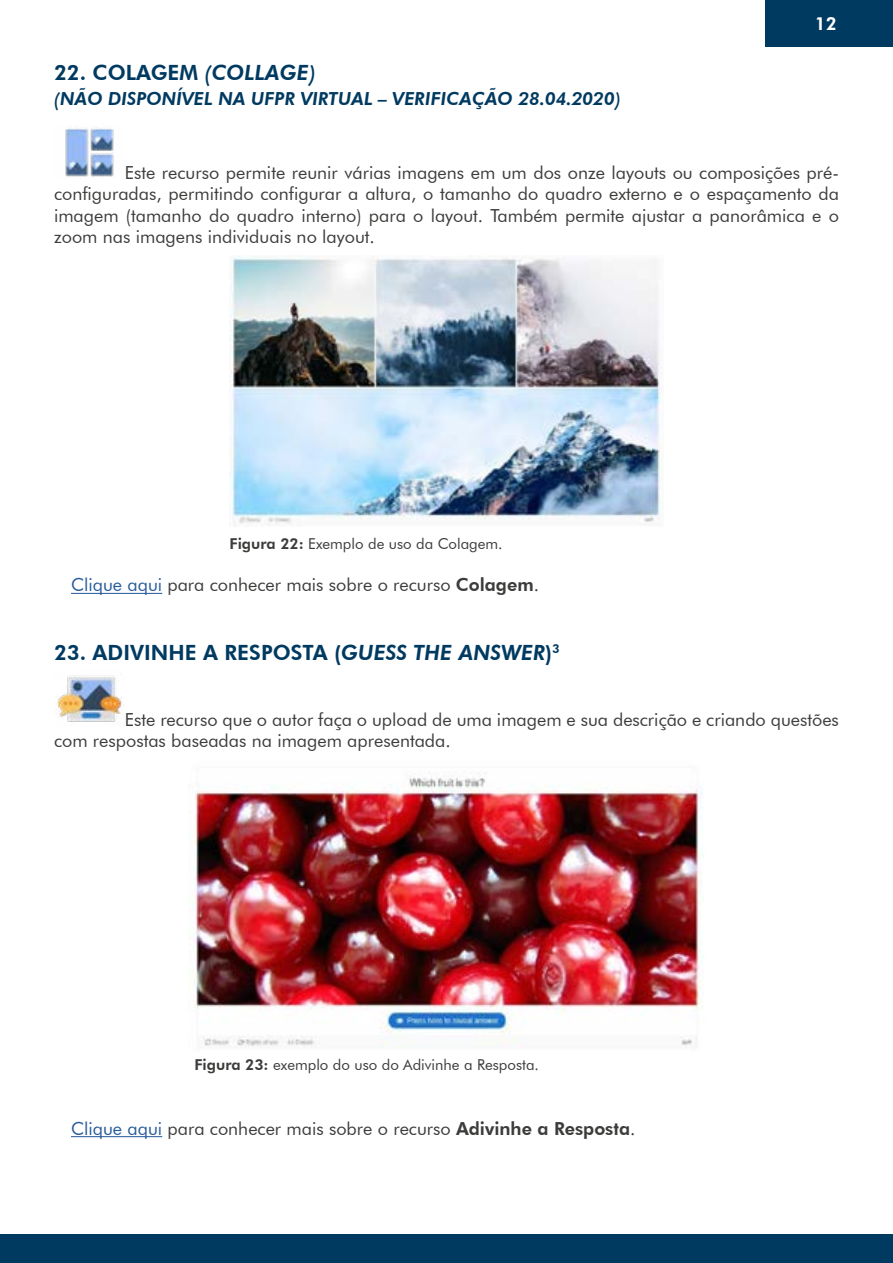
<style>
.page{position:relative;width:893px;height:1263px;background:#fff}
.page>*{position:absolute;margin:0;border:0;box-sizing:border-box;transform-origin:0 0}
.t1{font:800 21px "Futura BT";color:#003a61}
.t2{font:18px/21.6px "Futura BT";color:#3c3c3b;text-align:justify}
.t3{font:italic 800 18px "Futura BT";color:#003a61}
.t4{font:800 18px "Futura BT";color:#fff}
.t5{font:15px "Futura BT";color:#3c3c3b}
.s1{font-style:italic}
.s2{font-weight:800}
.s3{color:#275b9b}
</style>
<div class="page">
<div style="left:0;top:1234px;width:893px;height:29px;background:#003a61"></div>
<div style="left:765px;top:0;width:128px;height:46px;background:#003a61"></div>
<hr style="left:71px;top:593px;width:91px;height:1px;background:#275b9b">
<hr style="left:71px;top:1136px;width:91px;height:1px;background:#275b9b">
<img style="left:65px;top:127px;width:49px;height:50px">
<img style="left:229px;top:256px;width:432px;height:269px">
<img style="left:57px;top:675px;width:68px;height:47px">
<img style="left:188px;top:773px;width:516px;height:275px">
<p class="t1" style="left:54px;top:60px;width:263px">22. COLAGEM <span class="s1">(COLLAGE)</span></p>
<p class="t3" style="left:54px;top:88px;width:568px">(NÃO DISPONÍVEL NA UFPR VIRTUAL – VERIFICAÇÃO 28.04.2020)</p>
<p class="t4" style="left:815px;top:13px;width:24px">12</p>
<p class="t2" style="left:54px;top:161px;width:786px;text-indent:71px">Este recurso permite reunir várias imagens em um dos onze layouts ou composições pré&shy;configuradas, permitindo configurar a altura, o tamanho do quadro externo e o espaçamento da imagem (tamanho do quadro interno) para o layout. Também permite ajustar a panorâmica e o zoom nas imagens individuais no layout.</p>
<p class="t5" style="left:230px;top:534px;width:275px"><span class="s2">Figura 22:</span> Exemplo de uso da Colagem.</p>
<p class="t2" style="left:71px;top:574px;width:469px"><span class="s3">Clique aqui</span> para conhecer mais sobre o recurso <span class="s2">Colagem</span>.</p>
<p class="t1" style="left:54px;top:639px;width:507px">23. ADIVINHE A RESPOSTA (<span class="s1">GUESS THE ANSWER</span>)<sup>3</sup></p>
<p class="t2" style="left:54px;top:708px;width:786px;text-indent:71px">Este recurso que o autor faça o upload de uma imagem e sua descrição e criando questões com respostas baseadas na imagem apresentada.</p>
<p class="t5" style="left:194px;top:1056px;width:346px"><span class="s2">Figura 23:</span> exemplo do uso do Adivinhe a Resposta.</p>
<p class="t2" style="left:71px;top:1117px;width:566px"><span class="s3">Clique aqui</span> para conhecer mais sobre o recurso <span class="s2">Adivinhe a Resposta</span>.</p>
</div>
